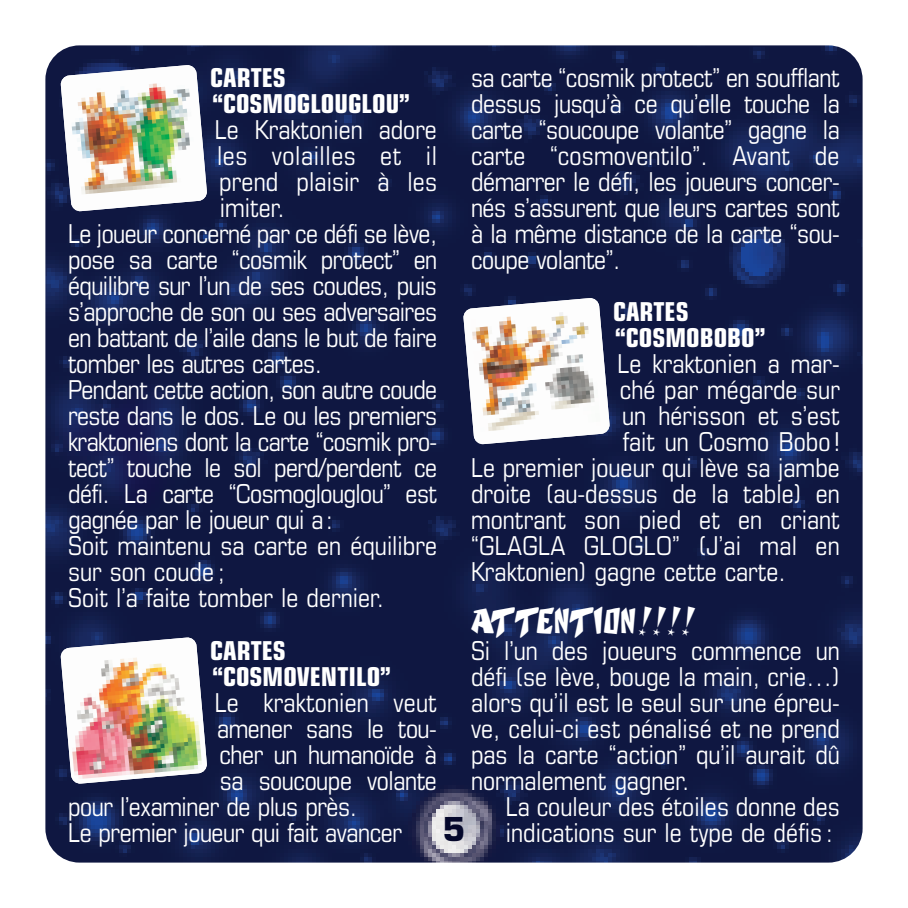
<style>
.page{position:relative;width:908px;height:908px;background:#fff}
.page>*{position:absolute;margin:0;border:0;box-sizing:border-box;transform-origin:0 0}
.t1{font:32px "Cosmic Dude Demo";color:#fff;scale:.6 1}
.t2{font:700 32px "Eurostile";color:#05082b}
.t3{font:condensed 26px/26px "Eurostile";letter-spacing:-.015em;color:#fff;text-align:justify}
.t4{font:700 condensed 26px/26px "Eurostile";color:#fff}
.t5{font:condensed 26px "Eurostile";letter-spacing:.005em;color:#fff}
.t6{font:condensed 26px "Eurostile";letter-spacing:.01em;color:#fff}
.t7{font:condensed 26px "Eurostile";letter-spacing:.02em;color:#fff}
.s1{font-family:"Space Patrol"}
</style>
<div class="page">
<img style="left:45px;top:45px;width:817px;height:817px;border-radius:34px">
<img style="left:60px;top:65px;width:147px;height:146px">
<img style="left:60px;top:637px;width:147px;height:146px">
<img style="left:463px;top:297px;width:146px;height:147px">
<p class="t4" style="left:210px;top:67px;width:201px">CARTES “COSMOGLOUGLOU”</p>
<p class="t3" style="left:215px;top:119px;width:224px">Le Kraktonien adore</p>
<p class="t7" style="left:217px;top:146px;width:221px">les volailles et il</p>
<p class="t5" style="left:219px;top:172px;width:219px">prend plaisir à les</p>
<p class="t3" style="left:220px;top:197px;width:66px">imiter.</p>
<p class="t3" style="left:68px;top:223px;width:370px">Le joueur concerné par ce défi se lève,</p>
<p class="t3" style="left:68px;top:249px;width:370px">pose sa carte “cosmik protect” en</p>
<p class="t3" style="left:68px;top:275px;width:370px">équilibre sur l’un de ses coudes, puis</p>
<p class="t3" style="left:68px;top:301px;width:370px">s’approche de son ou ses adversaires</p>
<p class="t3" style="left:68px;top:327px;width:370px">en battant de l’aile dans le but de faire</p>
<p class="t3" style="left:68px;top:353px;width:255px">tomber les autres cartes.</p>
<p class="t3" style="left:68px;top:379px;width:370px">Pendant cette action, son autre coude</p>
<p class="t3" style="left:68px;top:405px;width:370px">reste dans le dos. Le ou les premiers</p>
<p class="t3" style="left:68px;top:431px;width:370px">kraktoniens dont la carte “cosmik pro-</p>
<p class="t3" style="left:68px;top:457px;width:370px">tect” touche le sol perd/perdent ce</p>
<p class="t3" style="left:68px;top:483px;width:370px">défi. La carte “Cosmoglouglou” est</p>
<p class="t3" style="left:68px;top:509px;width:266px">gagnée par le joueur qui a:</p>
<p class="t3" style="left:68px;top:535px;width:370px">Soit maintenu sa carte en équilibre</p>
<p class="t3" style="left:68px;top:561px;width:158px">sur son coude ;</p>
<p class="t3" style="left:68px;top:587px;width:317px">Soit l’a faite tomber le dernier.</p>
<p class="t4" style="left:210px;top:639px;width:182px">CARTES “COSMOVENTILO”</p>
<p class="t5" style="left:215px;top:692px;width:223px">Le kraktonien veut</p>
<p class="t3" style="left:217px;top:717px;width:221px">amener sans le tou-</p>
<p class="t3" style="left:219px;top:743px;width:219px">cher un humanoïde à</p>
<p class="t3" style="left:220px;top:769px;width:218px">sa soucoupe volante</p>
<p class="t3" style="left:68px;top:795px;width:290px">pour l’examiner de plus près.</p>
<p class="t3" style="left:68px;top:821px;width:335px">Le premier joueur qui fait avancer</p>
<p class="t3" style="left:471px;top:67px;width:370px">sa carte “cosmik protect” en soufflant dessus jusqu’à ce qu’elle touche la carte “soucoupe volante” gagne la carte “cosmoventilo”. Avant de démarrer le défi, les joueurs concer&shy;nés s’assurent que leurs cartes sont à la même distance de la carte “sou&shy;coupe volante”.</p>
<p class="t4" style="left:612px;top:301px;width:154px">CARTES “COSMOBOBO”</p>
<p class="t3" style="left:617px;top:353px;width:224px">Le kraktonien a mar-</p>
<p class="t3" style="left:619px;top:379px;width:221px">ché par mégarde sur</p>
<p class="t3" style="left:621px;top:405px;width:219px">un hérisson et s’est</p>
<p class="t3" style="left:622px;top:431px;width:219px">fait un Cosmo Bobo !</p>
<p class="t3" style="left:471px;top:457px;width:370px">Le premier joueur qui lève sa jambe</p>
<p class="t3" style="left:471px;top:483px;width:370px">droite (au-dessus de la table) en</p>
<p class="t3" style="left:471px;top:509px;width:370px">montrant son pied et en criant</p>
<p class="t6" style="left:471px;top:536px;width:370px">“GLAGLA GLOGLO” (J’ai mal en</p>
<p class="t3" style="left:471px;top:561px;width:316px">Kraktonien) gagne cette carte.</p>
<p class="t1" style="left:471px;top:605px;width:376px">ATTENTION<span class="s1">!!!!</span></p>
<p class="t3" style="left:471px;top:639px;width:370px">Si l’un des joueurs commence un défi (se lève, bouge la main, crie…) alors qu’il est le seul sur une épreu&shy;ve, celui-ci est pénalisé et ne prend pas la carte “action” qu’il aurait dû normalement gagner.</p>
<p class="t3" style="left:505px;top:795px;width:335px">La couleur des étoiles donne des</p>
<p class="t2" style="left:442px;top:816px;width:25px">5</p>
<p class="t3" style="left:505px;top:821px;width:328px">indications sur le type de défis :</p>
</div>
